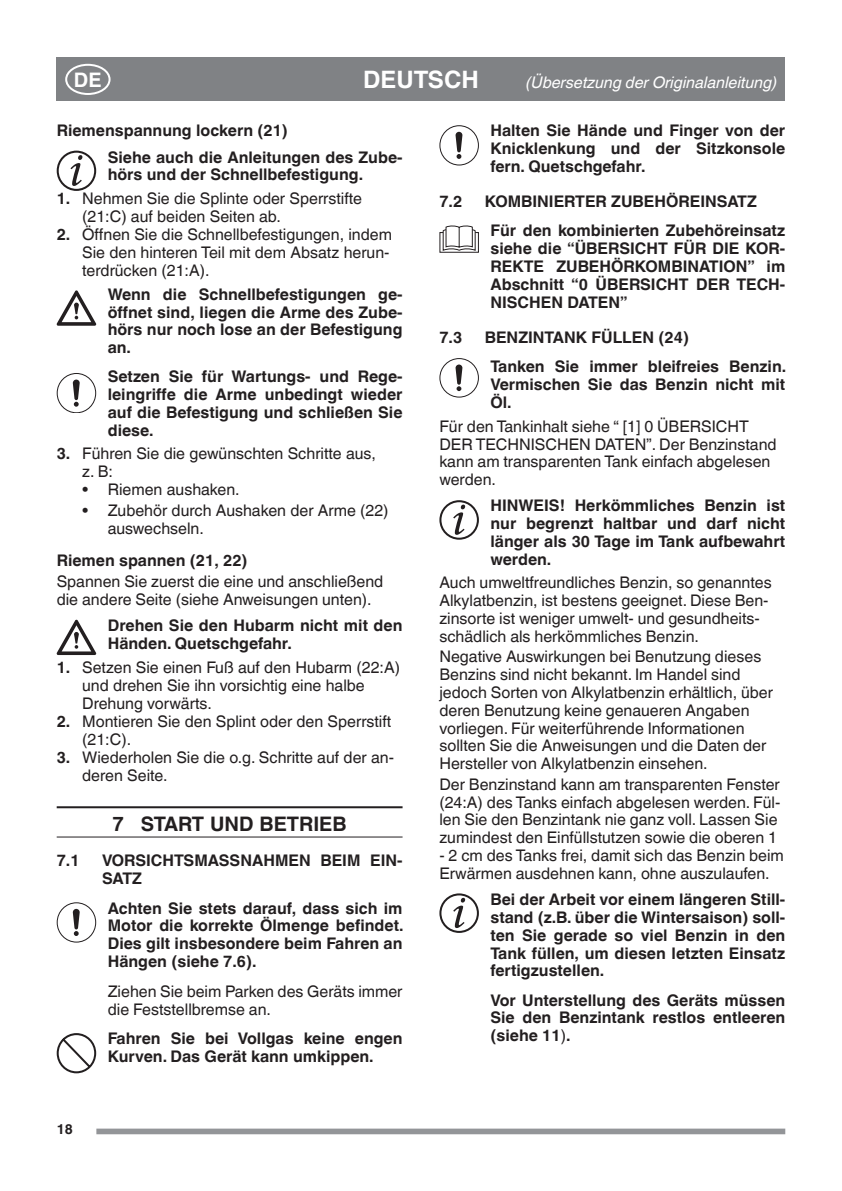
<style>
.page{position:relative;width:842px;height:1191px;background:#fff}
.page>*{position:absolute;margin:0;border:0;box-sizing:border-box;transform-origin:0 0}
.t1{font:700 24px "Helvetica World";color:#fff}
.t2{font:700 20px "Helvetica World";color:#231f20}
.t3{font:700 20px "Helvetica World";color:#fff}
.t4{font:16px/17.8px "Helvetica World";color:#231f20}
.t5{font:700 16px/17.8px "Helvetica World";color:#231f20;text-align:justify}
.t6{font:italic 16px "Helvetica World";color:#fff}
.t7{font:700 14px "Helvetica World";color:#231f20}
.s1{font-weight:700}
.s2{font-weight:400}
</style>
<div class="page">
<div style="left:57px;top:58px;width:728px;height:43px;background:#808285"></div>
<div style="left:96px;top:1128px;width:689px;height:6px;background:#939598"></div>
<div style="left:65px;top:64px;width:46px;height:31px;border:2px solid #fff;border-radius:50%"></div>
<hr style="left:57px;top:806px;width:346px;height:2px;background:#231f20">
<hr style="left:57px;top:836px;width:346px;height:1px;background:#231f20">
<div style="left:57px;top:151px;width:39px;height:39px;border:2px solid #231f20;border-radius:50%"></div>
<svg style="left:70px;top:155px;width:12px;height:31px"></svg>
<svg style="left:57px;top:290px;width:39px;height:36px"></svg>
<div style="left:57px;top:373px;width:39px;height:40px;border:1px solid #231f20;border-radius:50%"></div>
<svg style="left:73px;top:379px;width:7px;height:28px"></svg>
<svg style="left:57px;top:620px;width:39px;height:35px"></svg>
<div style="left:57px;top:902px;width:39px;height:40px;border:1px solid #231f20;border-radius:50%"></div>
<svg style="left:73px;top:909px;width:7px;height:27px"></svg>
<svg style="left:57px;top:1033px;width:39px;height:40px"></svg>
<div style="left:439px;top:125px;width:40px;height:40px;border:1px solid #231f20;border-radius:50%"></div>
<svg style="left:455px;top:132px;width:7px;height:27px"></svg>
<svg style="left:439px;top:225px;width:40px;height:28px"></svg>
<div style="left:439px;top:358px;width:40px;height:39px;border:1px solid #231f20;border-radius:50%"></div>
<svg style="left:455px;top:364px;width:7px;height:27px"></svg>
<div style="left:439px;top:500px;width:40px;height:39px;border:2px solid #231f20;border-radius:50%"></div>
<svg style="left:453px;top:504px;width:12px;height:31px"></svg>
<div style="left:439px;top:893px;width:40px;height:39px;border:2px solid #231f20;border-radius:50%"></div>
<svg style="left:453px;top:898px;width:12px;height:30px"></svg>
<p class="t3" style="left:74px;top:68px;width:29px">DE</p>
<h1 class="t1" style="left:363px;top:66px;width:117px">DEUTSCH</h1>
<p class="t6" style="left:526px;top:73px;width:253px">(Übersetzung der Originalanleitung)</p>
<p class="t5" style="left:108px;top:117px;width:296px;line-height:26.4px;text-indent:-51px">Riemenspannung lockern (21)<br>Siehe auch die Anleitungen des Zube-</p>
<p class="t5" style="left:108px;top:166px;width:255px">hörs und der Schnellbefestigung.</p>
<p class="t4" style="left:82px;top:190px;width:281px;text-indent:-26px"><span class="s1">1.</span> Nehmen Sie die Splinte oder Sperrstifte (21:C) auf beiden Seiten ab.</p>
<p class="t4" style="left:82px;top:226px;width:311px;text-indent:-26px"><span class="s1">2.</span> Öffnen Sie die Schnellbefestigungen, indem<br>Sie den hinteren Teil mit dem Absatz herun&shy;terdrücken (21:A).</p>
<p class="t5" style="left:108px;top:285px;width:296px">Wenn die Schnellbefestigungen ge&shy;öffnet sind, liegen die Arme des Zube&shy;hörs nur noch lose an der Befestigung an.</p>
<p class="t5" style="left:108px;top:368px;width:296px">Setzen Sie für Wartungs- und Rege&shy;leingriffe die Arme unbedingt wieder auf die Befestigung und schließen Sie diese.</p>
<p class="t4" style="left:82px;top:445px;width:295px;text-indent:-26px"><span class="s1">3.</span> Führen Sie die gewünschten Schritte aus, z. B:</p>
<p class="t4" style="left:82px;top:481px;width:159px"><span class="s1">•</span> Riemen aushaken.</p>
<p class="t4" style="left:108px;top:502px;width:282px;text-indent:-26px"><span class="s1">•</span> Zubehör durch Aushaken der Arme (22) auswechseln.</p>
<p class="t5" style="left:57px;top:552px;width:192px">Riemen spannen (21, 22)</p>
<p class="t4" style="left:57px;top:572px;width:328px">Spannen Sie zuerst die eine und anschließend die andere Seite (siehe Anweisungen unten).</p>
<p class="t5" style="left:108px;top:616px;width:296px">Drehen Sie den Hubarm nicht mit den<br>Händen. Quetschgefahr.</p>
<p class="t4" style="left:82px;top:658px;width:319px;text-indent:-26px"><span class="s1">1.</span> Setzen Sie einen Fuß auf den Hubarm (22:A) und drehen Sie ihn vorsichtig eine halbe<br>Drehung vorwärts.</p>
<p class="t4" style="left:82px;top:712px;width:311px;text-indent:-26px"><span class="s1">2.</span> Montieren Sie den Splint oder den Sperrstift (21:C).</p>
<p class="t4" style="left:82px;top:748px;width:313px;text-indent:-26px"><span class="s1">3.</span> Wiederholen Sie die o.g. Schritte auf der an&shy;deren Seite.</p>
<p class="t2" style="left:113px;top:812px;width:235px">7 START UND BETRIEB</p>
<p class="t5" style="left:57px;top:851px;width:24px">7.1</p>
<p class="t5" style="left:102px;top:851px;width:302px">VORSICHTSMASSNAHMEN BEIM EIN-<br>SATZ</p>
<p class="t5" style="left:108px;top:899px;width:297px">Achten Sie stets darauf, dass sich im Motor die korrekte Ölmenge befindet.<br>Dies gilt insbesondere beim Fahren an Hängen (siehe 7.6).</p>
<p class="t4" style="left:108px;top:982px;width:296px;line-height:18.4px">Ziehen Sie beim Parken des Geräts immer die Feststellbremse an.</p>
<p class="t5" style="left:108px;top:1029px;width:296px">Fahren Sie bei Vollgas keine engen<br>Kurven. Das Gerät kann umkippen.</p>
<p class="t5" style="left:490px;top:122px;width:296px">Halten Sie Hände und Finger von der Knicklenkung und der Sitzkonsole fern. Quetschgefahr.</p>
<p class="t5" style="left:439px;top:193px;width:24px">7.2</p>
<p class="t5" style="left:490px;top:187px;width:296px;line-height:29.2px;text-indent:-6px">KOMBINIERTER ZUBEHÖREINSATZ<br>Für den kombinierten Zubehöreinsatz</p>
<p class="t5" style="left:490px;top:239px;width:296px">siehe die “ÜBERSICHT FÜR DIE KOR-REKTE ZUBEHÖRKOMBINATION” im Abschnitt “0 ÜBERSICHT DER TECH-NISCHEN DATEN”</p>
<p class="t5" style="left:439px;top:329px;width:24px">7.3</p>
<p class="t5" style="left:490px;top:323px;width:295px;line-height:29.2px;text-indent:-6px">BENZINTANK FÜLLEN (24)<br>Tanken Sie immer bleifreies Benzin.</p>
<p class="t5" style="left:490px;top:375px;width:296px">Vermischen Sie das Benzin nicht mit<br>Öl.</p>
<p class="t4" style="left:439px;top:417px;width:339px">Für den Tankinhalt siehe “ [1] 0 ÜBERSICHT DER TECHNISCHEN DATEN”. Der Benzinstand kann am transparenten Tank einfach abgelesen werden.</p>
<p class="t5" style="left:490px;top:497px;width:296px">HINWEIS! Herkömmliches Benzin ist nur begrenzt haltbar und darf nicht länger als 30 Tage im Tank aufbewahrt werden.</p>
<p class="t4" style="left:439px;top:574px;width:334px">Auch umweltfreundliches Benzin, so genanntes Alkylatbenzin, ist bestens geeignet. Diese Ben&shy;zinsorte ist weniger umwelt- und gesundheits&shy;schädlich als herkömmliches Benzin.</p>
<p class="t4" style="left:439px;top:648px;width:335px">Negative Auswirkungen bei Benutzung dieses Benzins sind nicht bekannt. Im Handel sind jedoch Sorten von Alkylatbenzin erhältlich, über deren Benutzung keine genaueren Angaben vorliegen. Für weiterführende Informationen sollten Sie die Anweisungen und die Daten der Hersteller von Alkylatbenzin einsehen.</p>
<p class="t4" style="left:439px;top:775px;width:342px">Der Benzinstand kann am transparenten Fenster (24:A) des Tanks einfach abgelesen werden. Fül&shy;len Sie den Benzintank nie ganz voll. Lassen Sie zumindest den Einfüllstutzen sowie die oberen 1</p>
<p class="t4" style="left:439px;top:846px;width:346px">- 2 cm des Tanks frei, damit sich das Benzin beim<br>Erwärmen ausdehnen kann, ohne auszulaufen.</p>
<p class="t5" style="left:490px;top:891px;width:296px">Bei der Arbeit vor einem längeren Still&shy;stand (z.B. über die Wintersaison) soll&shy;ten Sie gerade so viel Benzin in den Tank füllen, um diesen letzten Einsatz fertigzustellen.</p>
<p class="t5" style="left:490px;top:991px;width:296px">Vor Unterstellung des Geräts müssen Sie den Benzintank restlos entleeren (siehe 11<span class="s2">)</span>.</p>
<p class="t7" style="left:57px;top:1121px;width:18px">18</p>
</div>
